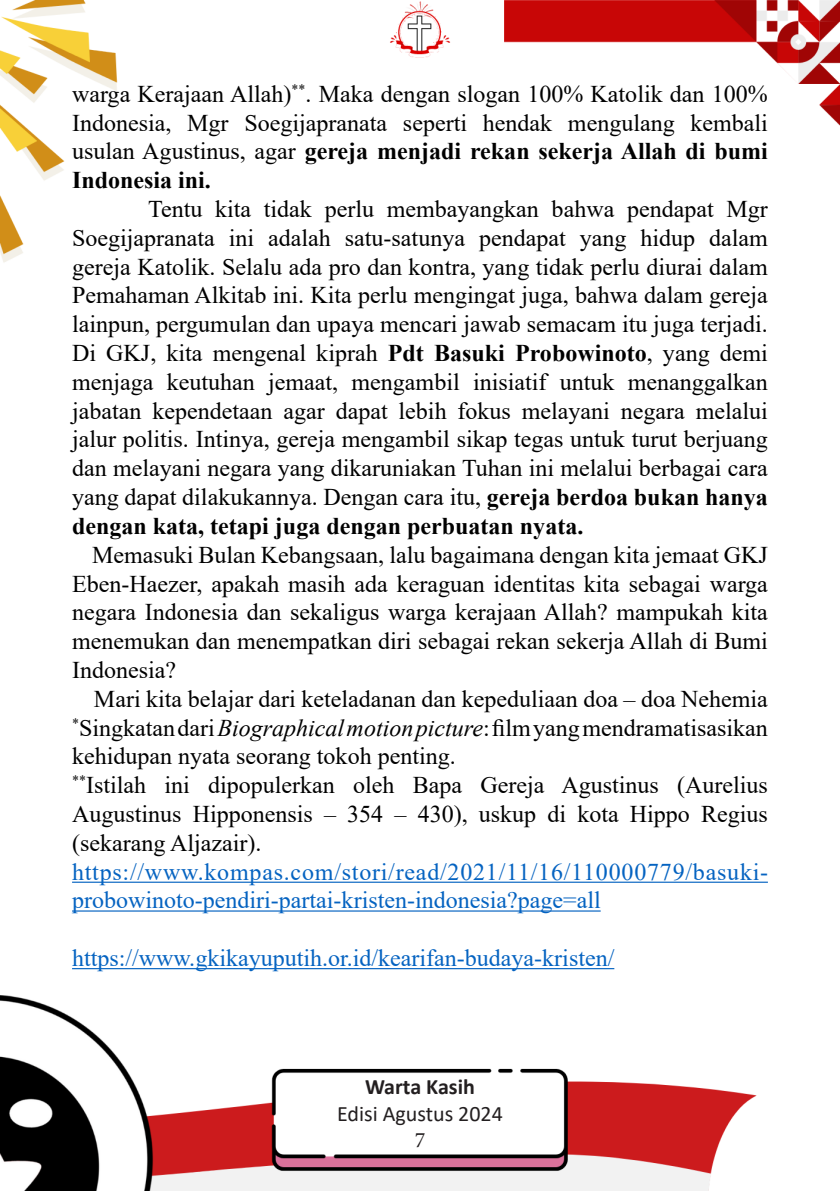
<style>
.page{position:relative;width:840px;height:1191px;background:#fff}
.page>*{position:absolute;margin:0;border:0;box-sizing:border-box;transform-origin:0 0}
.t1{font:24px/28.8px "Times New Roman";color:#000;text-align:justify}
.t2{font:24px/28.8px "Times New Roman";color:#0563c1}
.t3{font:22px "Calibri";color:#231f20}
.t4{font:700 22px "Calibri";color:#231f20}
.t5{font:22px "Minion Pro";color:#231f20}
.s1{font-weight:700}
.s2{font-style:italic}
</style>
<div class="page">
<img style="left:0;top:0;width:839px;height:1190px">
<hr style="left:72px;top:881px;width:695px;height:1px;background:#0563c1">
<hr style="left:72px;top:910px;width:528px;height:1px;background:#0563c1">
<hr style="left:72px;top:968px;width:542px;height:1px;background:#0563c1">
<p class="t1" style="left:72px;top:78px;width:697px">warga Kerajaan Allah)<sup>**</sup>. Maka dengan slogan 100% Katolik dan 100% Indonesia, Mgr Soegijapranata seperti hendak mengulang kembali usulan Agustinus, agar <span class="s1">gereja menjadi rekan sekerja Allah di bumi Indonesia ini.</span></p>
<p class="t1" style="left:72px;top:194px;width:697px;text-indent:76px">Tentu kita tidak perlu membayangkan bahwa pendapat Mgr Soegijapranata ini adalah satu-satunya pendapat yang hidup dalam gereja Katolik. Selalu ada pro dan kontra, yang tidak perlu diurai dalam Pemahaman Alkitab ini. Kita perlu mengingat juga, bahwa dalam gereja lainpun, pergumulan dan upaya mencari jawab semacam itu juga terjadi.<br>Di GKJ, kita mengenal kiprah <span class="s1">Pdt Basuki Probowinoto</span>, yang demi menjaga keutuhan jemaat, mengambil inisiatif untuk menanggalkan jabatan kependetaan agar dapat lebih fokus melayani negara melalui jalur politis. Intinya, gereja mengambil sikap tegas untuk turut berjuang dan melayani negara yang dikaruniakan Tuhan ini melalui berbagai cara yang dapat dilakukannya. Dengan cara itu, <span class="s1">gereja berdoa bukan hanya dengan kata, tetapi juga dengan perbuatan nyata.</span></p>
<p class="t1" style="left:72px;top:539px;width:697px;text-indent:20px">Memasuki Bulan Kebangsaan, lalu bagaimana dengan kita jemaat GKJ Eben-Haezer, apakah masih ada keraguan identitas kita sebagai warga negara Indonesia dan sekaligus warga kerajaan Allah? mampukah kita menemukan dan menempatkan diri sebagai rekan sekerja Allah di Bumi Indonesia?</p>
<p class="t1" style="left:94px;top:683px;width:675px">Mari kita belajar dari keteladanan dan kepeduliaan doa – doa Nehemia</p>
<p class="t1" style="left:72px;top:712px;width:697px"><sup>*</sup>Singkatan dari <span class="s2">Biographical motion picture</span>: film yang mendramatisasikan kehidupan nyata seorang tokoh penting.</p>
<p class="t1" style="left:72px;top:770px;width:697px"><sup>**</sup>Istilah ini dipopulerkan oleh Bapa Gereja Agustinus (Aurelius Augustinus Hipponensis – 354 – 430), uskup di kota Hippo Regius (sekarang Aljazair).</p>
<p class="t2" style="left:72px;top:856px;width:697px">https://www.kompas.com/stori/read/2021/11/16/110000779/basuki&shy;probowinoto-pendiri-partai-kristen-indonesia?page=all</p>
<p class="t2" style="left:72px;top:942px;width:543px">https://www.gkikayuputih.or.id/kearifan-budaya-kristen/</p>
<p class="t4" style="left:365px;top:1071px;width:111px">Warta Kasih</p>
<p class="t3" style="left:337px;top:1098px;width:167px">Edisi Agustus 2024</p>
<p class="t5" style="left:414px;top:1125px;width:12px">7</p>
</div>
